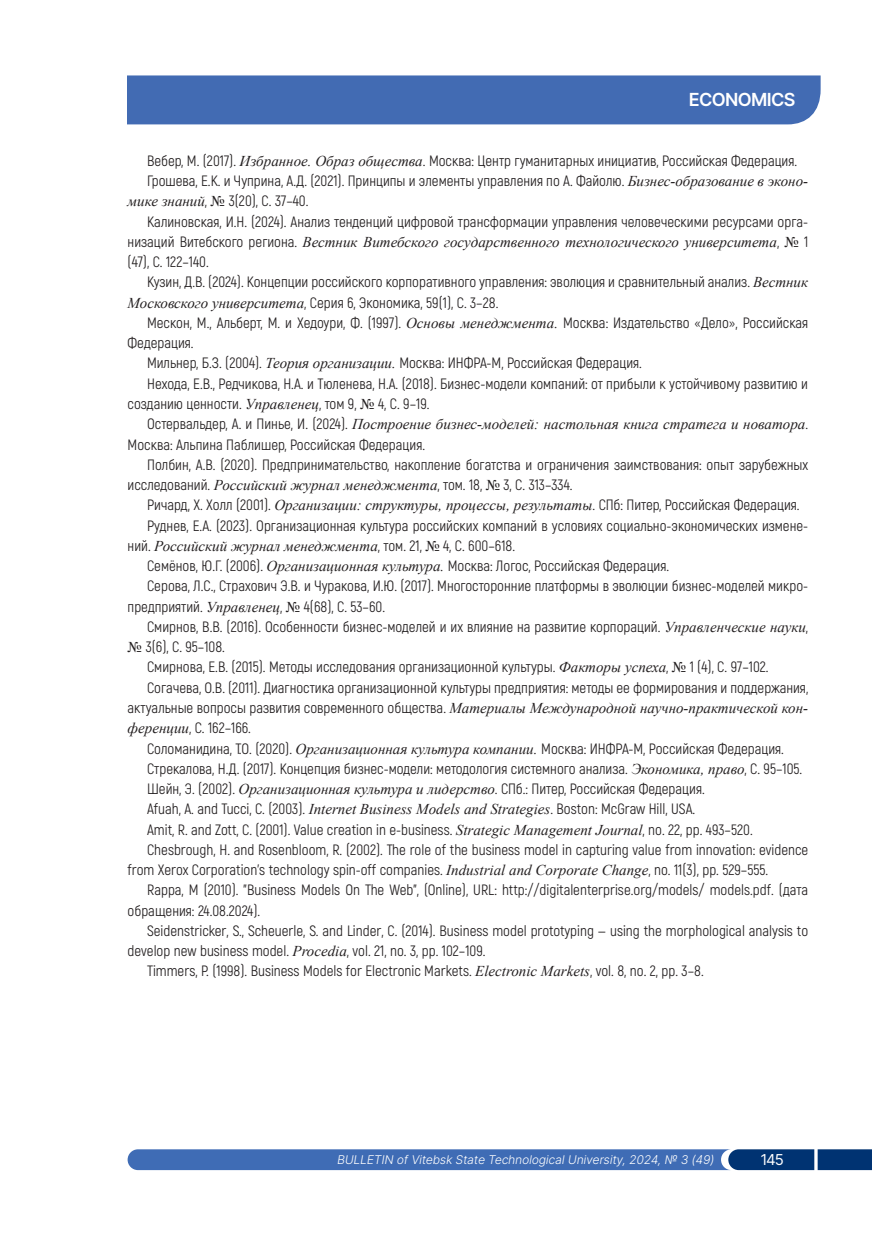
<style>
.page{position:relative;width:872px;height:1234px;background:#fff}
.page>*{position:absolute;margin:0;border:0;box-sizing:border-box;transform-origin:0 0}
.t1{font:600 18px "Inter Tight";color:#fff}
.Список_использованых{font:15px/20.2px "Akrobat";color:#231f20}
.t2{font:15px "Inter Tight";color:#fff}
.t3{font:italic 300 12px "Inter Tight";letter-spacing:.025em;color:#fff}
.s1{font-family:"Times New Roman";font-style:italic}
.s2{font-family:"Times New Roman"}
</style>
<div class="page">
<svg style="left:128px;top:1149px;width:744px;height:20px;background:#3966ab"></svg>
<div style="left:127px;top:75px;width:693px;height:49px;background:#426bb3"></div>
<p class="t1" style="left:689px;top:86px;width:107px">ECONOMICS</p>
<p class="Список_использованых" style="left:147px;top:150px;width:651px">Вебер, М. (2017). <span class="s1">Избранное. Образ общества</span>. Москва: Центр гуманитарных инициатив, Российская Федерация.</p>
<p class="Список_использованых" style="left:128px;top:171px;width:682px;text-indent:19px">Грошева, Е.К. и Чуприна, А.Д. (2021). Принципы и элементы управления по А. Файолю. <span class="s1">Бизнес-образование в эконо&shy;мике знаний</span>, <span class="s2">№</span> 3(20), C. 37–40.</p>
<p class="Список_использованых" style="left:128px;top:211px;width:682px;text-align:justify;text-indent:19px">Калиновская, И.Н. (2024). Анализ тенденций цифровой трансформации управления человеческими ресурсами орга&shy;низаций Витебского региона. <span class="s1">Вестник Витебского государственного технологического университета</span>, <span class="s2">№</span> 1 (47), С. 122–140.</p>
<p class="Список_использованых" style="left:128px;top:272px;width:682px;text-indent:19px">Кузин, Д.В. (2024). Концепции российского корпоративного управления: эволюция и сравнительный анализ. <span class="s1">Вестник<br>Московского университета</span>, Серия 6, Экономика, 59(1), C. 3–28.</p>
<p class="Список_использованых" style="left:128px;top:312px;width:682px;text-indent:19px">Мескон, М., Альберт, М. и Хедоури, Ф. (1997). <span class="s1">Основы менеджмента.</span> Москва: Издательство «Дело», Российская<br>Федерация.</p>
<p class="Список_использованых" style="left:147px;top:353px;width:496px">Мильнер, Б.З. (2004). <span class="s1">Теория организации.</span> Москва: ИНФРА-М, Российская Федерация.</p>
<p class="Список_использованых" style="left:128px;top:373px;width:682px;text-indent:19px">Нехода, Е.В., Редчикова, Н.А. и Тюленева, Н.А. (2018). Бизнес-модели компаний: от прибыли к устойчивому развитию и созданию ценности. <span class="s1">Управленец</span>, том 9, <span class="s2">№</span> 4, С. 9–19.</p>
<p class="Список_использованых" style="left:128px;top:414px;width:682px;text-indent:19px">Остервальдер, А. и Пинье, И. (2024). <span class="s1">Построение бизнес-моделей: настольная книга стратега и новатора</span>.<br>Москва: Альпина Паблишер, Российская Федерация.</p>
<p class="Список_использованых" style="left:128px;top:454px;width:682px;text-indent:19px">Полбин, А.В. (2020). Предпринимательство, накопление богатства и ограничения заимствования: опыт зарубежных исследований. <span class="s1">Российский журнал менеджмента</span>, том. 18, <span class="s2">№</span> 3, С. 313–334.</p>
<p class="Список_использованых" style="left:147px;top:495px;width:654px">Ричард, Х. Холл (2001). <span class="s1">Организации: структуры, процессы, результаты</span>. СПб: Питер, Российская Федерация.</p>
<p class="Список_использованых" style="left:128px;top:515px;width:682px;text-indent:19px">Руднев, Е.А. (2023). Организационная культура российских компаний в условиях социально-экономических измене&shy;ний. <span class="s1">Российский журнал менеджмента</span>, том. 21, <span class="s2">№</span> 4, С. 600–618.</p>
<p class="Список_использованых" style="left:147px;top:555px;width:523px">Семёнов, Ю.Г. (2006). <span class="s1">Организационная культура.</span> Москва: Логос, Российская Федерация.</p>
<p class="Список_использованых" style="left:128px;top:576px;width:682px;text-indent:19px">Серова, Л.С., Страхович Э.В. и Чуракова, И.Ю. (2017). Многосторонние платформы в эволюции бизнес-моделей микро&shy;предприятий. <span class="s1">Управленец</span>, <span class="s2">№</span> 4(68), С. 53–60.</p>
<p class="Список_использованых" style="left:128px;top:616px;width:682px;text-indent:19px">Смирнов, В.В. (2016). Особенности бизнес-моделей и их влияние на развитие корпораций. <span class="s1">Управленческие науки</span>, <span class="s2">№</span> 3(6), C. 95–108.</p>
<p class="Список_использованых" style="left:147px;top:657px;width:623px">Смирнова, Е.В. (2015). Методы исследования организационной культуры. <span class="s1">Факторы успеха</span>, <span class="s2">№</span> 1 (4), С. 97–102.</p>
<p class="Список_использованых" style="left:128px;top:677px;width:682px;text-align:justify;text-indent:19px">Согачева, О.В. (2011). Диагностика организационной культуры предприятия: методы ее формирования и поддержания, актуальные вопросы развития современного общества. <span class="s1">Материалы Международной научно-практической кон&shy;ференции</span>, С. 162–166.</p>
<p class="Список_использованых" style="left:147px;top:738px;width:638px">Соломанидина, Т.О. (2020). <span class="s1">Организационная культура компании.</span> Москва: ИНФРА-М, Российская Федерация.</p>
<p class="Список_использованых" style="left:147px;top:758px;width:656px">Стрекалова, Н.Д. (2017). Концепция бизнес-модели: методология системного анализа. <span class="s1">Экономика, право</span>, С. 95–105.</p>
<p class="Список_использованых" style="left:147px;top:778px;width:559px">Шейн, Э. (2002). <span class="s1">Организационная культура и лидерство</span>. СПб.: Питер, Российская Федерация.</p>
<p class="Список_использованых" style="left:147px;top:798px;width:549px">Afuah, A. and Tucci, С. (2003). <span class="s1">Internet Business Models and Strategies</span>. Boston: McGraw Hill, USA.</p>
<p class="Список_использованых" style="left:147px;top:819px;width:607px">Amit, R. and Zott, C. (2001). Value creation in e-business. <span class="s1">Strategic Management Journal</span>, no. 22, pp. 493–520.</p>
<p class="Список_использованых" style="left:128px;top:839px;width:682px;text-indent:19px">Chesbrough, H. and Rosenbloom, R. (2002). The role of the business model in capturing value from innovation: evidence from Xerox Corporation’s technology spin-off companies. <span class="s1">Industrial and Corporate Change</span>, no. 11(3), pp. 529–555.</p>
<p class="Список_использованых" style="left:128px;top:879px;width:682px;text-indent:19px">Rappa, M (2010). "Business Models On The Web", (Online), URL: http://digitalenterprise.org/models/ models.pdf. (дата обращения: 24.08.2024).</p>
<p class="Список_использованых" style="left:128px;top:920px;width:682px;text-indent:19px">Seidenstricker, S., Scheuerle, S. and Linder, C. (2014). Business model prototyping — using the morphological analysis to develop new business model. <span class="s1">Procedia</span>, vol. 21, no. 3, pp. 102–109.</p>
<p class="Список_использованых" style="left:147px;top:960px;width:558px">Timmers, P. (1998). Business Models for Electronic Markets. <span class="s1">Electronic Markets</span>, vol. 8, no. 2, pp. 3–8.</p>
<p class="t3" style="left:337px;top:1150px;width:378px">BULLETIN of Vitebsk State Technological University, 2024, № 3 (49)</p>
<p class="t2" style="left:761px;top:1148px;width:24px">145</p>
</div>
